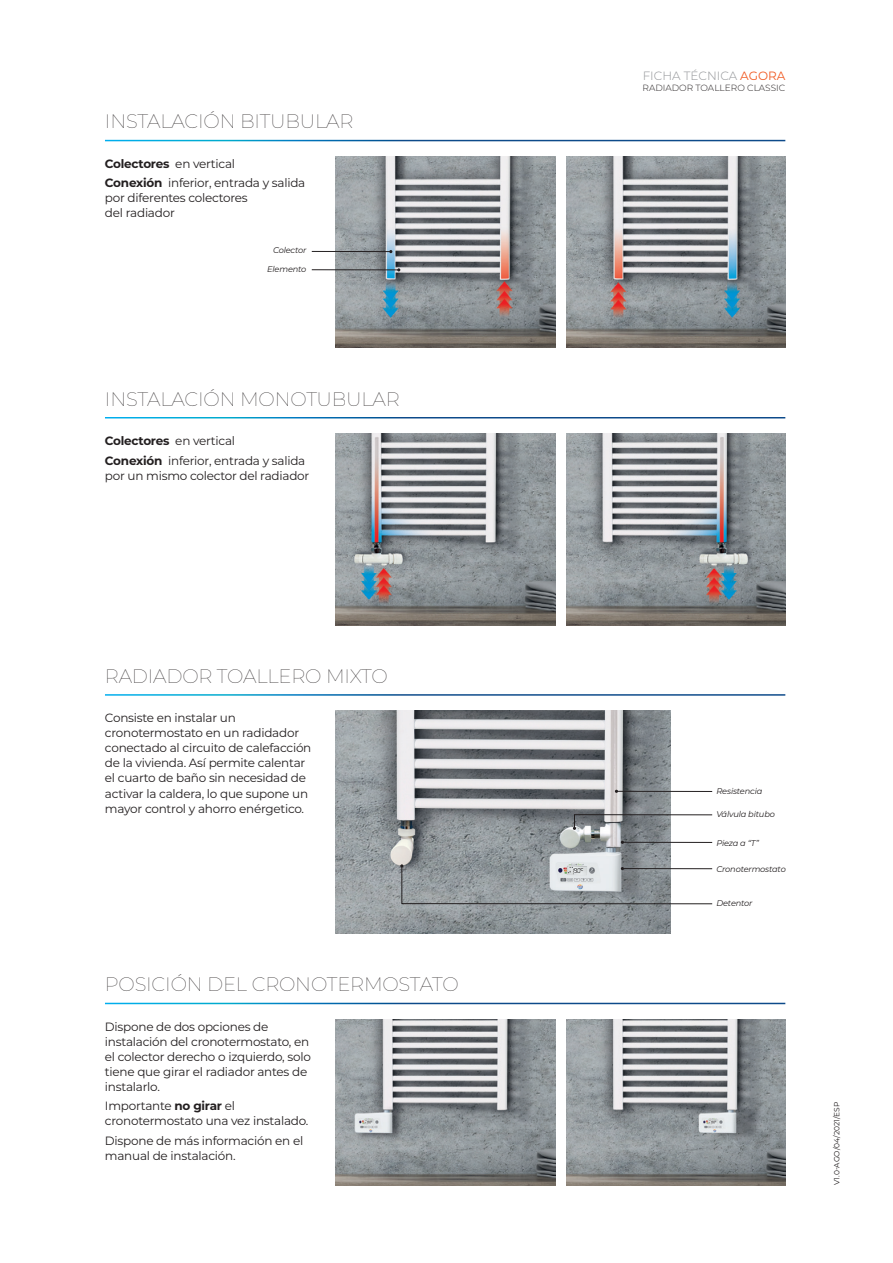
<style>
.page{position:relative;width:893px;height:1263px;background:#fff}
.page>*{position:absolute;margin:0;border:0;box-sizing:border-box;transform-origin:0 0}
.t1{font:100 19.5px "Montserrat";letter-spacing:-.01em;color:#231f20}
.t2{font:12px/15px "Montserrat";letter-spacing:-.02em;color:#231f20}
.t3{font:300 12px "Montserrat";color:#939598}
.t4{font:300 9px "Montserrat";color:#231f20}
.t5{font:italic 8.25px "Montserrat";letter-spacing:-.02em;color:#231f20}
.t6{font:7.5px "Montserrat";color:#231f20}
.s1{font-weight:700}
.s2{font-weight:400;color:#f15921}
</style>
<div class="page">
<img style="left:335px;top:434px;width:220px;height:191px">
<img style="left:566px;top:434px;width:220px;height:191px">
<img style="left:566px;top:1019px;width:220px;height:166px">
<img style="left:335px;top:1019px;width:220px;height:166px">
<img style="left:335px;top:157px;width:220px;height:191px">
<img style="left:566px;top:157px;width:220px;height:191px">
<hr style="left:312px;top:251px;width:79px;height:1px;background:#231f20">
<hr style="left:312px;top:269px;width:87px;height:1px;background:#231f20">
<img style="left:335px;top:711px;width:336px;height:223px">
<hr style="left:622px;top:842px;width:90px;height:1px;background:#231f20">
<svg style="left:400px;top:864px;width:313px;height:40px;background:#a4a9ac"></svg>
<hr style="left:616px;top:791px;width:96px;height:1px;background:#231f20">
<svg style="left:573px;top:814px;width:140px;height:16px"></svg>
<h1 class="t1" style="left:105px;top:109px;width:250px">INSTALACIÓN BITUBULAR</h1>
<p class="t2" style="left:105px;top:154px;width:202px;line-height:19.2px"><span class="s1">Colectores</span> en vertical<br><span class="s1">Conexión</span> inferior, entrada y salida</p>
<p class="t2" style="left:105px;top:190px;width:144px">por diferentes colectores del radiador</p>
<p class="t5" style="left:273px;top:244px;width:35px">Colector</p>
<p class="t5" style="left:267px;top:264px;width:41px">Elemento</p>
<h1 class="t1" style="left:105px;top:386px;width:296px">INSTALACIÓN MONOTUBULAR</h1>
<p class="t2" style="left:105px;top:431px;width:202px;line-height:19.2px"><span class="s1">Colectores</span> en vertical<br><span class="s1">Conexión</span> inferior, entrada y salida</p>
<p class="t2" style="left:105px;top:467px;width:206px">por un mismo colector del radiador</p>
<h1 class="t1" style="left:105px;top:663px;width:284px">RADIADOR TOALLERO MIXTO</h1>
<p class="t2" style="left:105px;top:710px;width:208px">Consiste en instalar un cronotermostato en un radidador conectado al circuito de calefacción de la vivienda. Así permite calentar el cuarto de baño sin necesidad de activar la caldera, lo que supone un mayor control y ahorro enérgetico.</p>
<h1 class="t1" style="left:105px;top:971px;width:355px">POSICIÓN DEL CRONOTERMOSTATO</h1>
<p class="t2" style="left:105px;top:1019px;width:207px">Dispone de dos opciones de instalación del cronotermostato, en el colector derecho o izquierdo, solo tiene que girar el radiador antes de instalarlo.</p>
<p class="t2" style="left:105px;top:1098px;width:205px">Importante <span class="s1">no girar</span> el cronotermostato una vez instalado.</p>
<p class="t2" style="left:105px;top:1132px;width:200px">Dispone de más información en el manual de instalación.</p>
<p class="t3" style="left:643px;top:68px;width:144px">FICHA TÉCNICA <span class="s2">AGORA</span></p>
<p class="t4" style="left:642px;top:82px;width:144px">RADIADOR TOALLERO CLASSIC</p>
<p class="t5" style="left:716px;top:785px;width:47px">Resistencia</p>
<p class="t5" style="left:716px;top:808px;width:60px">Válvula bitubo</p>
<p class="t5" style="left:716px;top:837px;width:44px">Pieza a “T”</p>
<p class="t5" style="left:716px;top:863px;width:71px">Cronotermostato</p>
<p class="t5" style="left:716px;top:897px;width:38px">Detentor</p>
<p class="t6" style="left:832px;top:1185px;width:85px;rotate:-90deg">V1.0-AGO/04/2021/ESP</p>
</div>
